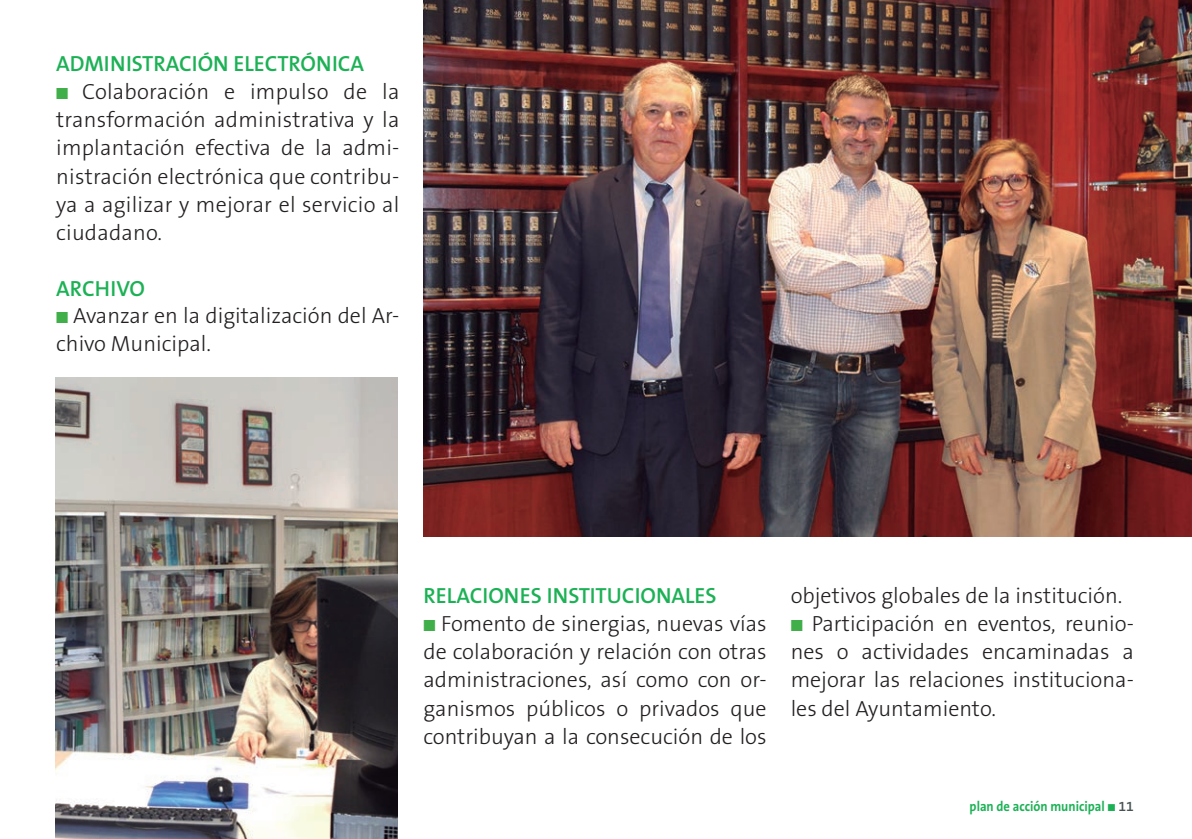
<style>
.page{position:relative;width:1192px;height:839px;background:#fff}
.page>*{position:absolute;margin:0;border:0;box-sizing:border-box;transform-origin:0 0}
.t1{font:300 22px/28px "The Sans B3";color:#231f20;text-align:justify}
.t2{font:600 22px "The Sans B6";color:#1db156}
.t3{font:700 14px "The Sans B7";color:#1db156;scale:.9 1}
.s1{color:#40ae49}
.s2{font-family:"The Sans B6";font-weight:600;color:#475354}
</style>
<div class="page">
<img style="left:423px;top:0;width:768px;height:537px">
<img style="left:55px;top:378px;width:342px;height:461px">
<p class="t2" style="left:56px;top:52px;width:309px">ADMINISTRACIÓN ELECTRÓNICA</p>
<p class="t1" style="left:56px;top:79px;width:345px"><span class="s1">■</span> Colaboración e impulso de la transformación administrativa y la implantación efectiva de la admi&shy;nistración electrónica que contribu&shy;ya a agilizar y mejorar el servicio al ciudadano.</p>
<p class="t2" style="left:56px;top:276px;width:90px">ARCHIVO</p>
<p class="t1" style="left:56px;top:303px;width:345px"><span class="s1">■</span> Avanzar en la digitalización del Ar&shy;chivo Municipal.</p>
<p class="t2" style="left:423px;top:584px;width:295px">RELACIONES INSTITUCIONALES</p>
<p class="t1" style="left:423px;top:611px;width:345px"><span class="s1">■</span> Fomento de sinergias, nuevas vías de colaboración y relación con otras administraciones, así como con or&shy;ganismos públicos o privados que contribuyan a la consecución de los</p>
<p class="t1" style="left:790px;top:583px;width:333px">objetivos globales de la institución.</p>
<p class="t1" style="left:790px;top:611px;width:345px"><span class="s1">■</span> Participación en eventos, reunio&shy;nes o actividades encaminadas a mejorar las relaciones instituciona&shy;les del Ayuntamiento.</p>
<p class="t3" style="left:969px;top:798px;width:184px">plan de acción municipal ■ <span class="s2">11</span></p>
</div>
